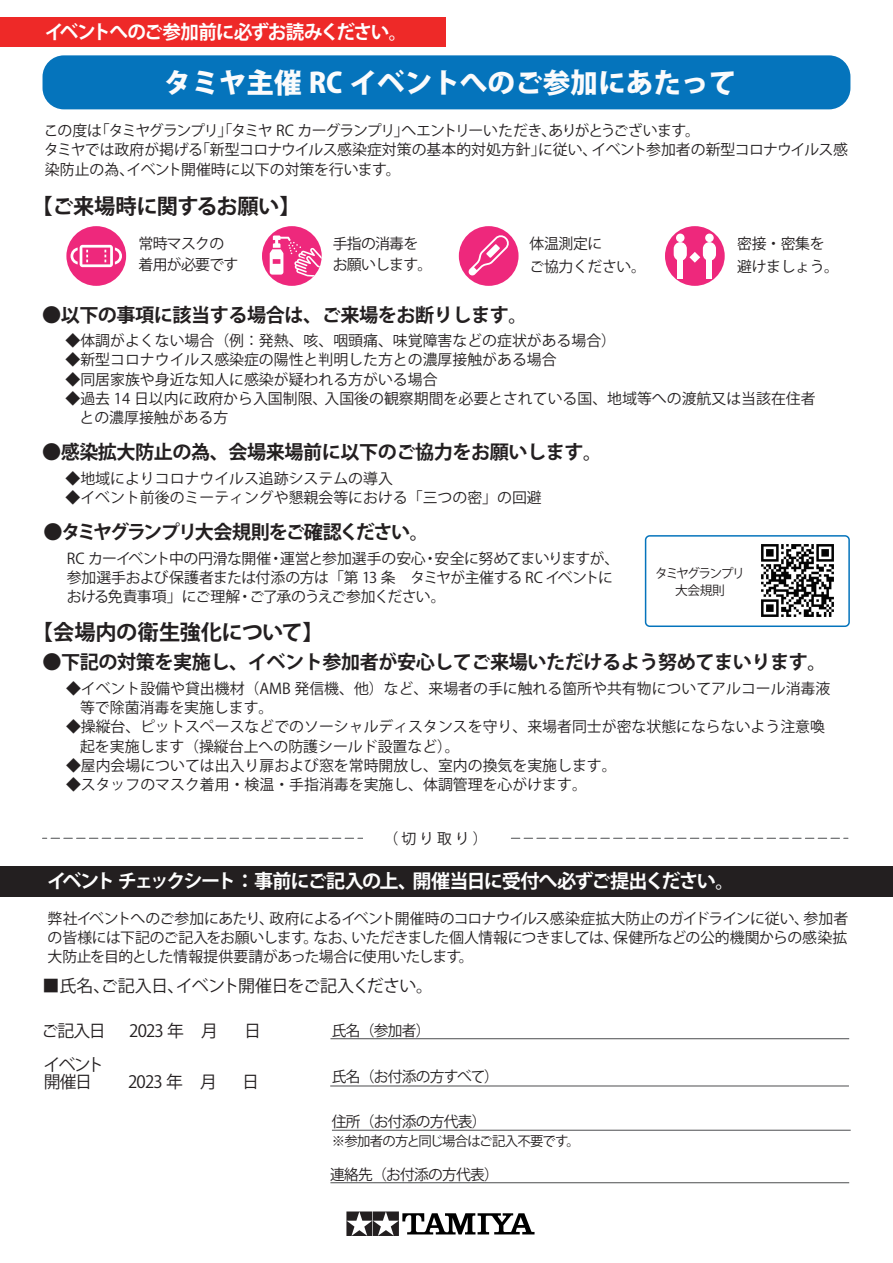
<style>
.page{position:relative;width:893px;height:1263px;background:#fff}
.page>*{position:absolute;margin:0;border:0;box-sizing:border-box;transform-origin:0 0}
.t1{font:800 27.6px "Koz Go Pr 6 N";color:#fbfbfc}
.t2{font:700 21.3px "Koz Go Pr 6 N";letter-spacing:-.02em;color:#231f20}
.t3{font:700 19.2px "Koz Go Pr 6 N";letter-spacing:-.025em;color:#231f20}
.t4{font:700 19.2px "Koz Go Pr 6 N";letter-spacing:-.075em;color:#fff}
.t5{font:700 19.2px "Koz Go Pr 6 N";letter-spacing:-.1em;color:#231f20}
.t6{font:16.95px "Koz Go Pr 6 N";letter-spacing:-.05em;color:#231f20}
.t7{font:16.95px/17px "Koz Go Pr 6 N";letter-spacing:-.07em;color:#231f20}
.t8{font:14.85px/19.2px "Koz Go Pr 6 N";color:#231f20}
.t9{font:14.85px/19.2px "Koz Go Pr 6 N";letter-spacing:-.035em;color:#231f20}
.t10{font:14.85px/19.2px "Koz Go Pr 6 N";letter-spacing:-.04em;color:#231f20}
.t11{font:14.85px/21.3px "Koz Go Pr 6 N";letter-spacing:-.05em;color:#231f20}
.t12{font:14.85px/23.4px "Koz Go Pr 6 N";letter-spacing:-.025em;color:#231f20}
.t13{font:13.5px "Koz Go Pr 6 N";letter-spacing:-.05em;color:#231f20}
.t14{font:12.75px/17px "Koz Go Pr 6 N";letter-spacing:-.11em;color:#231f20;text-align:center}
</style>
<div class="page">
<div style="left:43px;top:55px;width:807px;height:54px;background:#0574bc;border-radius:21px"></div>
<img style="left:761px;top:544px;width:73px;height:73px">
<div style="left:0;top:17px;width:445px;height:30px;background:#ee2928"></div>
<svg style="left:346px;top:1211px;width:188px;height:25px"></svg>
<svg style="left:43px;top:838px;width:805px;height:1px"></svg>
<div style="left:665px;top:226px;width:60px;height:60px;background:#ee287c;border-radius:50%"></div>
<div style="left:674px;top:242px;width:13px;height:19px;background:#fff;border-radius:7px"></div>
<div style="left:676px;top:234px;width:8px;height:8px;background:#fff;border-radius:50%"></div>
<div style="left:677px;top:259px;width:6px;height:19px;background:#fff"></div>
<div style="left:703px;top:242px;width:13px;height:19px;background:#fff;border-radius:7px"></div>
<div style="left:705px;top:234px;width:9px;height:8px;background:#fff;border-radius:50%"></div>
<div style="left:707px;top:259px;width:5px;height:19px;background:#fff"></div>
<svg style="left:689px;top:252px;width:11px;height:11px"></svg>
<div style="left:66px;top:226px;width:60px;height:60px;background:#ee287c;border-radius:50%"></div>
<svg style="left:71px;top:245px;width:51px;height:22px"></svg>
<div style="left:262px;top:226px;width:60px;height:60px;background:#ee287c;border-radius:50%"></div>
<svg style="left:270px;top:235px;width:52px;height:43px"></svg>
<div style="left:459px;top:226px;width:60px;height:60px;background:#ee287c;border-radius:50%"></div>
<svg style="left:468px;top:234px;width:42px;height:42px"></svg>
<div style="left:645px;top:535px;width:205px;height:92px;border:2px solid #0574bc;border-radius:4px"></div>
<div style="left:0;top:866px;width:893px;height:30px;background:#231f20"></div>
<div style="left:363px;top:826px;width:145px;height:35px;background:#fff"></div>
<hr style="left:330px;top:1038px;width:519px;height:1px;background:#57585a">
<hr style="left:332px;top:1130px;width:519px;height:1px;background:#57585a">
<hr style="left:330px;top:1182px;width:519px;height:1px;background:#57585a">
<hr style="left:330px;top:1085px;width:519px;height:1px;background:#57585a">
<p class="t4" style="left:45px;top:21px;width:364px">イベントへのご参加前に必ずお読みください。</p>
<h1 class="t1" style="left:164px;top:68px;width:574px">タミヤ主催 RC イベントへのご参加にあたって</h1>
<p class="t9" style="left:44px;top:122px;width:805px">この度は「タミヤグランプリ」「タミヤ RC カーグランプリ」へエントリーいただき、ありがとうございます。<br>タミヤでは政府が掲げる「新型コロナウイルス感染症対策の基本的対処方針」に従い、イベント参加者の新型コロナウイルス感染防止の為、イベント開催時に以下の対策を行います。</p>
<h2 class="t2" style="left:31px;top:194px;width:271px">【ご来場時に関するお願い】</h2>
<p class="t11" style="left:139px;top:233px;width:101px">常時マスクの着用が必要です</p>
<p class="t11" style="left:333px;top:233px;width:101px">手指の消毒をお願いします。</p>
<p class="t12" style="left:530px;top:232px;width:118px">体温測定に<br>ご協力ください。</p>
<p class="t12" style="left:737px;top:232px;width:103px">密接・密集を避けましょう。</p>
<p class="t3" style="left:42px;top:304px;width:487px">●以下の事項に該当する場合は、ご来場をお断りします。</p>
<p class="t8" style="left:65px;top:332px;width:552px">◆体調がよくない場合（例：発熱、咳、咽頭痛、味覚障害などの症状がある場合）</p>
<p class="t8" style="left:65px;top:351px;width:493px">◆新型コロナウイルス感染症の陽性と判明した方との濃厚接触がある場合</p>
<p class="t8" style="left:65px;top:370px;width:374px">◆同居家族や身近な知人に感染が疑われる方がいる場合</p>
<p class="t8" style="left:80px;top:389px;width:738px;text-indent:-14px">◆過去 14 日以内に政府から入国制限、入国後の観察期間を必要とされている国、地域等への渡航又は当該在住者との濃厚接触がある方</p>
<p class="t3" style="left:42px;top:441px;width:562px">●感染拡大防止の為、会場来場前に以下のご協力をお願いします。</p>
<p class="t8" style="left:65px;top:469px;width:329px">◆地域によりコロナウイルス追跡システムの導入</p>
<p class="t8" style="left:65px;top:488px;width:478px">◆イベント前後のミーティングや懇親会等における「三つの密」の回避</p>
<p class="t5" style="left:43px;top:521px;width:387px">●タミヤグランプリ大会規則をご確認ください。</p>
<p class="t10" style="left:67px;top:549px;width:554px">RC カーイベント中の円滑な開催・運営と参加選手の安心・安全に努めてまいりますが、参加選手および保護者または付添の方は「第 13 条　タミヤが主催する RC イベントにおける免責事項」にご理解・ご了承のうえご参加ください。</p>
<p class="t14" style="left:655px;top:565px;width:91px">タミヤグランプリ大会規則</p>
<h2 class="t2" style="left:32px;top:620px;width:293px">【会場内の衛生強化について】</h2>
<p class="t3" style="left:43px;top:651px;width:786px">●下記の対策を実施し、イベント参加者が安心してご来場いただけるよう努めてまいります。</p>
<p class="t8" style="left:80px;top:679px;width:752px;text-indent:-14px">◆イベント設備や貸出機材（AMB 発信機、他）など、来場者の手に触れる箇所や共有物についてアルコール消毒液等で除菌消毒を実施します。</p>
<p class="t8" style="left:80px;top:718px;width:746px;text-indent:-14px">◆操縦台、ピットスペースなどでのソーシャルディスタンスを守り、来場者同士が密な状態にならないよう注意喚起を実施します（操縦台上への防護シールド設置など）。</p>
<p class="t8" style="left:66px;top:756px;width:552px">◆屋内会場については出入り扉および窓を常時開放し、室内の換気を実施します。</p>
<p class="t8" style="left:66px;top:775px;width:522px">◆スタッフのマスク着用・検温・手指消毒を実施し、体調管理を心がけます。</p>
<p class="t8" style="left:384px;top:829px;width:106px">（切り取り）</p>
<p class="t4" style="left:47px;top:870px;width:689px">イベント チェックシート：事前にご記入の上、開催当日に受付へ必ずご提出ください。</p>
<p class="t8" style="left:48px;top:909px;width:802px;text-align:justify">弊社イベントへのご参加にあたり、政府によるイベント開催時のコロナウイルス感染症拡大防止のガイドラインに従い、参加者の皆様には下記のご記入をお願いします。なお、いただきました個人情報につきましては、保健所などの公的機関からの感染拡大防止を目的とした情報提供要請があった場合に使用いたします。</p>
<p class="t6" style="left:42px;top:976px;width:392px">■氏名、ご記入日、イベント開催日をご記入ください。</p>
<p class="t6" style="left:41px;top:1021px;width:221px">ご記入日　 2023 年 月　 日</p>
<p class="t7" style="left:44px;top:1056px;width:175px">イベント<br>開催日　 2023 年 月</p>
<p class="t6" style="left:242px;top:1072px;width:18px">日</p>
<p class="t8" style="left:332px;top:1021px;width:100px">氏名（参加者）</p>
<p class="t11" style="left:332px;top:1066px;width:169px">氏名（お付添の方すべて）</p>
<p class="t11" style="left:332px;top:1111px;width:156px">住所（お付添の方代表）</p>
<p class="t11" style="left:330px;top:1164px;width:170px">連絡先（お付添の方代表）</p>
<p class="t13" style="left:332px;top:1133px;width:250px">※参加者の方と同じ場合はご記入不要です。</p>
</div>
